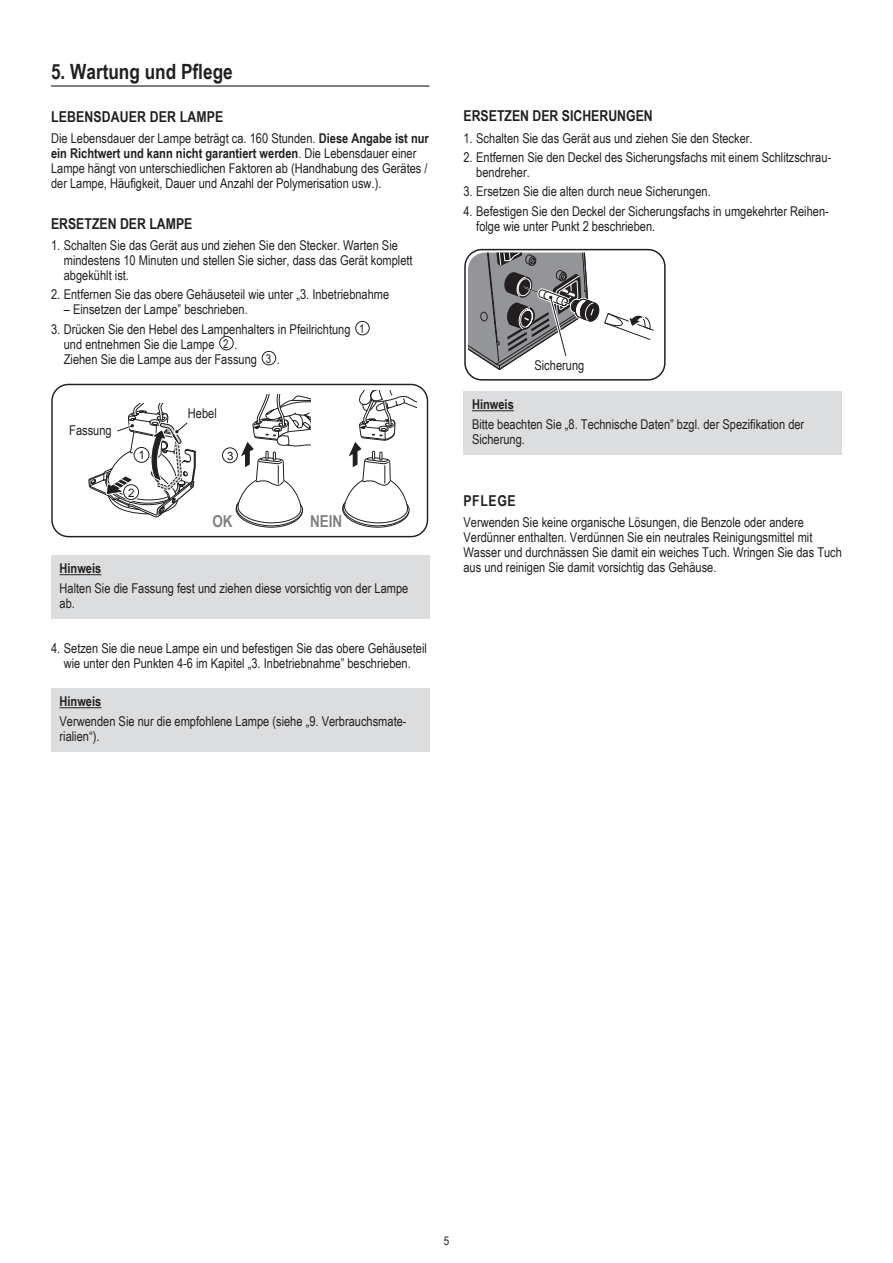
<style>
.page{position:relative;width:893px;height:1263px;background:#fff}
.page>*{position:absolute;margin:0;border:0;box-sizing:border-box;transform-origin:0 0}
.t1{font:700 21px "Arial Narrow";color:#231f20}
.t2{font:700 16.5px "Arial Narrow";color:#808285}
.t3{font:700 15px "Arial Narrow";letter-spacing:.01em;color:#231f20}
.t4{font:13.5px/15px "Arial Narrow";color:#231f20}
.t5{font:700 13.5px "Arial Narrow";color:#231f20}
.t6{font:12px "Arial Narrow";color:#231f20}
.t7{font:11.7px "Arial";color:#231f20}
.s1{font-weight:700}
.s2{font-size:12px}
</style>
<div class="page">
<hr style="left:51px;top:85px;width:378px;height:2px;background:#231f20">
<div style="left:355px;top:321px;width:14px;height:14px;border:1px solid #231f20;border-radius:50%"></div>
<div style="left:219px;top:336px;width:14px;height:14px;border:1px solid #231f20;border-radius:50%"></div>
<div style="left:262px;top:351px;width:14px;height:14px;border:1px solid #231f20;border-radius:50%"></div>
<div style="left:51px;top:555px;width:378px;height:64px;background:#dcdddf"></div>
<hr style="left:60px;top:574px;width:41px;height:1px;background:#231f20">
<div style="left:51px;top:688px;width:378px;height:64px;background:#dcdddf"></div>
<hr style="left:60px;top:707px;width:41px;height:1px;background:#231f20">
<div style="left:463px;top:391px;width:379px;height:64px;background:#dcdddf"></div>
<hr style="left:472px;top:410px;width:42px;height:1px;background:#231f20">
<div style="left:51px;top:384px;width:377px;height:153px;border:1px solid #231f20;border-radius:17px"></div>
<svg style="left:88px;top:403px;width:108px;height:135px"></svg>
<svg style="left:235px;top:395px;width:76px;height:133px"></svg>
<svg style="left:342px;top:391px;width:74px;height:137px"></svg>
<div style="left:133px;top:446px;width:17px;height:18px;border:3px solid #fff;border-radius:50%"></div>
<div style="left:134px;top:447px;width:15px;height:15px;background:#fff;border-radius:50%"></div>
<div style="left:134px;top:447px;width:15px;height:15px;border:1px solid #231f20;border-radius:50%"></div>
<div style="left:122px;top:483px;width:18px;height:18px;border:3px solid #fff;border-radius:50%"></div>
<div style="left:124px;top:485px;width:15px;height:15px;background:#fff;border-radius:50%"></div>
<div style="left:123px;top:484px;width:16px;height:16px;border:1px solid #231f20;border-radius:50%"></div>
<div style="left:221px;top:446px;width:18px;height:18px;border:3px solid #fff;border-radius:50%"></div>
<div style="left:222px;top:448px;width:15px;height:15px;background:#fff;border-radius:50%"></div>
<div style="left:222px;top:448px;width:16px;height:15px;border:1px solid #231f20;border-radius:50%"></div>
<div style="left:464px;top:249px;width:202px;height:132px;border:2px solid #231f20;border-radius:17px"></div>
<svg style="left:468px;top:253px;width:186px;height:117px"></svg>
<h1 class="t1" style="left:51px;top:56px;width:183px">5. Wartung und Pflege</h1>
<p class="t3" style="left:51px;top:105px;width:165px">Lebensdauer der Lampe</p>
<p class="t4" style="left:51px;top:130px;width:380px">Die Lebensdauer der Lampe beträgt ca. 160 Stunden. <span class="s1">Diese Angabe ist nur ein Richtwert und kann nicht garantiert werden</span>. Die Lebensdauer einer Lampe hängt von unterschiedlichen Faktoren ab (Handhabung des Gerätes / der Lampe, Häufigkeit, Dauer und Anzahl der Polymerisation usw.).</p>
<p class="t3" style="left:51px;top:212px;width:134px">Ersetzen der Lampe</p>
<p class="t4" style="left:64px;top:237px;width:350px;text-indent:-13px">1. Schalten Sie das Gerät aus und ziehen Sie den Stecker. Warten Sie mindestens 10 Minuten und stellen Sie sicher, dass das Gerät komplett abgekühlt ist.</p>
<p class="t4" style="left:51px;top:287px;width:340px">2. Entfernen Sie das obere Gehäuseteil wie unter „3. Inbetriebnahme</p>
<p class="t4" style="left:64px;top:302px;width:185px">– Einsetzen der Lampe” beschrieben.</p>
<p class="t4" style="left:64px;top:321px;width:302px;text-indent:-13px">3. Drücken Sie den Hebel des Lampenhalters in Pfeilrichtung <span class="s2">1 </span>und entnehmen Sie die Lampe <span class="s2">2</span> .<br>Ziehen Sie die Lampe aus der Fassung <span class="s2">3</span> .</p>
<p class="t4" style="left:69px;top:422px;width:44px">Fassung</p>
<p class="t7" style="left:139px;top:448px;width:8px">1</p>
<p class="t7" style="left:128px;top:485px;width:8px">2</p>
<p class="t4" style="left:188px;top:405px;width:30px">Hebel</p>
<p class="t7" style="left:227px;top:448px;width:8px">3</p>
<p class="t2" style="left:212px;top:509px;width:11px">OK</p>
<p class="t2" style="left:310px;top:509px;width:26px">NEIN</p>
<p class="t3" style="left:463px;top:105px;width:191px">Ersetzen der Sicherungen</p>
<p class="t4" style="left:463px;top:130px;width:291px">1. Schalten Sie das Gerät aus und ziehen Sie den Stecker.</p>
<p class="t4" style="left:476px;top:149px;width:357px;text-indent:-13px">2. Entfernen Sie den Deckel des Sicherungsfachs mit einem Schlitzschrau&shy;bendreher.</p>
<p class="t4" style="left:463px;top:184px;width:249px">3. Ersetzen Sie die alten durch neue Sicherungen.</p>
<p class="t4" style="left:476px;top:203px;width:354px;text-indent:-13px">4. Befestigen Sie den Deckel der Sicherungsfachs in umgekehrter Reihen&shy;folge wie unter Punkt 2 beschrieben.</p>
<p class="t4" style="left:534px;top:357px;width:51px">Sicherung</p>
<p class="t5" style="left:472px;top:394px;width:43px">Hinweis</p>
<p class="t4" style="left:472px;top:416px;width:334px">Bitte beachten Sie „8. Technische Daten” bzgl. der Spezifikation der<br>Sicherung.</p>
<p class="t3" style="left:463px;top:489px;width:52px">Pflege</p>
<p class="t4" style="left:463px;top:514px;width:380px">Verwenden Sie keine organische Lösungen, die Benzole oder andere<br>Verdünner enthalten. Verdünnen Sie ein neutrales Reinigungsmittel mit<br>Wasser und durchnässen Sie damit ein weiches Tuch. Wringen Sie das Tuch</p>
<p class="t5" style="left:60px;top:558px;width:43px">Hinweis</p>
<p class="t4" style="left:463px;top:559px;width:254px">aus und reinigen Sie damit vorsichtig das Gehäuse.</p>
<p class="t4" style="left:60px;top:580px;width:350px">Halten Sie die Fassung fest und ziehen diese vorsichtig von der Lampe ab.</p>
<p class="t4" style="left:51px;top:640px;width:377px;text-align:center">4. Setzen Sie die neue Lampe ein und befestigen Sie das obere Gehäuseteil wie unter den Punkten 4-6 im Kapitel „3. Inbetriebnahme” beschrieben.</p>
<p class="t5" style="left:60px;top:691px;width:43px">Hinweis</p>
<p class="t4" style="left:60px;top:713px;width:349px">Verwenden Sie nur die empfohlene Lampe (siehe „9. Verbrauchsmate&shy;rialien“).</p>
<p class="t6" style="left:444px;top:1232px;width:7px">5</p>
</div>
